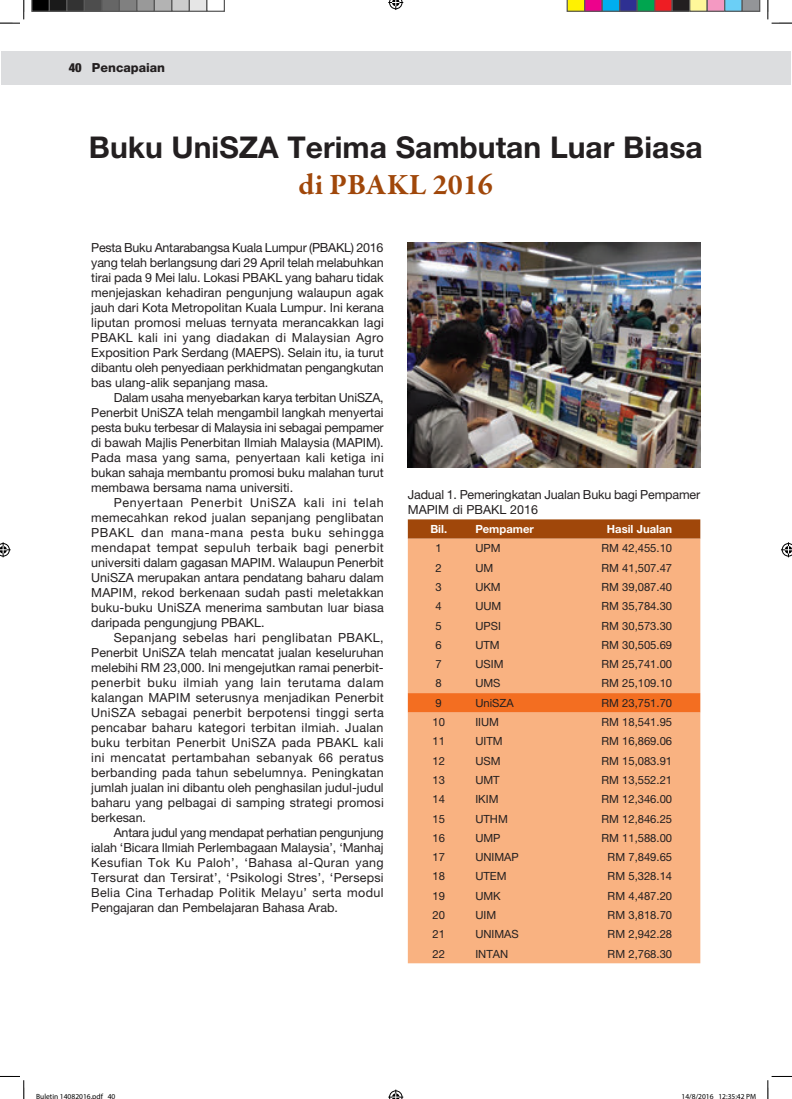
<style>
.page{position:relative;width:792px;height:1099px;background:#fff}
.page>*{position:absolute;margin:0;border:0;box-sizing:border-box;transform-origin:0 0}
.t1{font:700 30px "Helvetica Neue LT Pro";color:#231f20}
.t2{font:700 30px "Garamond Premr Pro";color:#a0470a}
.t3{font:12.5px/15px "Helvetica Neue LT Pro";color:#231f20;text-align:justify}
.t4{font:800 12.5px "Helvetica Neue LT Pro";color:#231f20}
.t5{font:11.25px "Helvetica Neue LT Pro";color:#231f20}
.t6{font:700 11.25px "Helvetica Neue LT Pro";color:#fff}
.t7{font:7.5px "Myriad Pro";color:#000}
.s1{font-weight:900;font-stretch:condensed}
</style>
<div class="page">
<img style="left:408px;top:243px;width:292px;height:225px">
<div style="left:1px;top:51px;width:789px;height:34px;background:#dcdddf"></div>
<div style="left:408px;top:519px;width:292px;height:19px;background:#a0470a"></div>
<div style="left:408px;top:538px;width:292px;height:424px;background:#f9b281"></div>
<svg style="left:408px;top:692px;width:292px;height:20px;background:#f37226"></svg>
<svg style="left:0;top:0;width:25px;height:24px"></svg>
<svg style="left:0;top:1075px;width:25px;height:23px"></svg>
<svg style="left:767px;top:0;width:25px;height:24px"></svg>
<svg style="left:767px;top:1075px;width:25px;height:23px"></svg>
<svg style="left:388px;top:0;width:15px;height:10px"></svg>
<svg style="left:388px;top:1089px;width:15px;height:9px"></svg>
<svg style="left:0;top:542px;width:11px;height:15px"></svg>
<svg style="left:781px;top:542px;width:11px;height:15px"></svg>
<svg style="left:31px;top:0;width:194px;height:12px;background:#787878"></svg>
<svg style="left:567px;top:0;width:193px;height:12px;background:#847b79"></svg>
<p class="t4" style="left:69px;top:60px;width:98px"><span class="s1">40</span> Pencapaian</p>
<h1 class="t1" style="left:89px;top:128px;width:615px">Buku UniSZA Terima Sambutan Luar Biasa</h1>
<h1 class="t2" style="left:299px;top:166px;width:196px">di PBAKL 2016</h1>
<p class="t3" style="left:91px;top:239px;width:294px">Pesta Buku Antarabangsa Kuala Lumpur (PBAKL) 2016 yang telah berlangsung dari 29 April telah melabuhkan tirai pada 9 Mei lalu. Lokasi PBAKL yang baharu tidak menjejaskan kehadiran pengunjung walaupun agak jauh dari Kota Metropolitan Kuala Lumpur. Ini kerana liputan promosi meluas ternyata merancakkan lagi PBAKL kali ini yang diadakan di Malaysian Agro Exposition Park Serdang (MAEPS). Selain itu, ia turut dibantu oleh penyediaan perkhidmatan pengangkutan bas ulang-alik sepanjang masa.</p>
<p class="t3" style="left:91px;top:389px;width:294px;text-indent:22px">Dalam usaha menyebarkan karya terbitan UniSZA, Penerbit UniSZA telah mengambil langkah menyertai pesta buku terbesar di Malaysia ini sebagai pempamer di bawah Majlis Penerbitan Ilmiah Malaysia (MAPIM).<br>Pada masa yang sama, penyertaan kali ketiga ini bukan sahaja membantu promosi buku malahan turut membawa bersama nama universiti.</p>
<p class="t3" style="left:91px;top:494px;width:294px;text-indent:22px">Penyertaan Penerbit UniSZA kali ini telah memecahkan rekod jualan sepanjang penglibatan PBAKL dan mana-mana pesta buku sehingga mendapat tempat sepuluh terbaik bagi penerbit universiti dalam gagasan MAPIM. Walaupun Penerbit UniSZA merupakan antara pendatang baharu dalam MAPIM, rekod berkenaan sudah pasti meletakkan buku-buku UniSZA menerima sambutan luar biasa daripada pengungjung PBAKL.</p>
<p class="t3" style="left:91px;top:629px;width:294px;text-indent:23px">Sepanjang sebelas hari penglibatan PBAKL, Penerbit UniSZA telah mencatat jualan keseluruhan melebihi RM 23,000. Ini mengejutkan ramai penerbit&shy;penerbit buku ilmiah yang lain terutama dalam kalangan MAPIM seterusnya menjadikan Penerbit UniSZA sebagai penerbit berpotensi tinggi serta pencabar baharu kategori terbitan ilmiah. Jualan buku terbitan Penerbit UniSZA pada PBAKL kali ini mencatat pertambahan sebanyak 66 peratus berbanding pada tahun sebelumnya. Peningkatan jumlah jualan ini dibantu oleh penghasilan judul-judul baharu yang pelbagai di samping strategi promosi berkesan.</p>
<p class="t3" style="left:91px;top:824px;width:294px;text-indent:22px">Antara judul yang mendapat perhatian pengunjung ialah ‘Bicara Ilmiah Perlembagaan Malaysia’, ‘Manhaj Kesufian Tok Ku Paloh’, ‘Bahasa al-Quran yang Tersurat dan Tersirat’, ‘Psikologi Stres’, ‘Persepsi Belia Cina Terhadap Politik Melayu’ serta modul Pengajaran dan Pembelajaran Bahasa Arab.</p>
<p class="t3" style="left:408px;top:487px;width:294px">Jadual 1. Pemeringkatan Jualan Buku bagi Pempamer<br>MAPIM di PBAKL 2016</p>
<p class="t6" style="left:430px;top:522px;width:18px">Bil.</p>
<p class="t6" style="left:475px;top:522px;width:60px">Pempamer</p>
<p class="t6" style="left:607px;top:522px;width:67px">Hasil Jualan</p>
<p class="t5" style="left:436px;top:541px;width:8px">1</p>
<p class="t5" style="left:475px;top:541px;width:27px">UPM</p>
<p class="t5" style="left:601px;top:541px;width:72px">RM 42,455.10</p>
<p class="t5" style="left:436px;top:560px;width:8px">2</p>
<p class="t5" style="left:475px;top:560px;width:19px">UM</p>
<p class="t5" style="left:601px;top:560px;width:72px">RM 41,507.47</p>
<p class="t5" style="left:436px;top:580px;width:8px">3</p>
<p class="t5" style="left:475px;top:580px;width:27px">UKM</p>
<p class="t5" style="left:601px;top:580px;width:72px">RM 39,087.40</p>
<p class="t5" style="left:436px;top:599px;width:8px">4</p>
<p class="t5" style="left:475px;top:599px;width:28px">UUM</p>
<p class="t5" style="left:601px;top:599px;width:72px">RM 35,784.30</p>
<p class="t5" style="left:436px;top:618px;width:8px">5</p>
<p class="t5" style="left:475px;top:618px;width:27px">UPSI</p>
<p class="t5" style="left:601px;top:618px;width:72px">RM 30,573.30</p>
<p class="t5" style="left:436px;top:638px;width:8px">6</p>
<p class="t5" style="left:475px;top:638px;width:26px">UTM</p>
<p class="t5" style="left:601px;top:638px;width:72px">RM 30,505.69</p>
<p class="t5" style="left:436px;top:657px;width:8px">7</p>
<p class="t5" style="left:475px;top:657px;width:30px">USIM</p>
<p class="t5" style="left:601px;top:657px;width:72px">RM 25,741.00</p>
<p class="t5" style="left:436px;top:676px;width:8px">8</p>
<p class="t5" style="left:475px;top:676px;width:27px">UMS</p>
<p class="t5" style="left:601px;top:676px;width:72px">RM 25,109.10</p>
<p class="t5" style="left:436px;top:695px;width:8px">9</p>
<p class="t5" style="left:475px;top:695px;width:40px">UniSZA</p>
<p class="t5" style="left:601px;top:695px;width:72px">RM 23,751.70</p>
<p class="t5" style="left:433px;top:715px;width:14px">10</p>
<p class="t5" style="left:475px;top:715px;width:25px">IIUM</p>
<p class="t5" style="left:601px;top:715px;width:72px">RM 18,541.95</p>
<p class="t5" style="left:433px;top:734px;width:14px">11</p>
<p class="t5" style="left:475px;top:734px;width:29px">UITM</p>
<p class="t5" style="left:601px;top:734px;width:72px">RM 16,869.06</p>
<p class="t5" style="left:433px;top:753px;width:14px">12</p>
<p class="t5" style="left:475px;top:753px;width:27px">USM</p>
<p class="t5" style="left:601px;top:753px;width:72px">RM 15,083.91</p>
<p class="t5" style="left:433px;top:773px;width:14px">13</p>
<p class="t5" style="left:475px;top:773px;width:26px">UMT</p>
<p class="t5" style="left:601px;top:773px;width:72px">RM 13,552.21</p>
<p class="t5" style="left:433px;top:792px;width:14px">14</p>
<p class="t5" style="left:475px;top:792px;width:25px">IKIM</p>
<p class="t5" style="left:601px;top:792px;width:72px">RM 12,346.00</p>
<p class="t5" style="left:433px;top:811px;width:14px">15</p>
<p class="t5" style="left:475px;top:811px;width:34px">UTHM</p>
<p class="t5" style="left:601px;top:811px;width:72px">RM 12,846.25</p>
<p class="t5" style="left:433px;top:830px;width:14px">16</p>
<p class="t5" style="left:475px;top:830px;width:27px">UMP</p>
<p class="t5" style="left:601px;top:830px;width:72px">RM 11,588.00</p>
<p class="t5" style="left:433px;top:850px;width:14px">17</p>
<p class="t5" style="left:475px;top:850px;width:45px">UNIMAP</p>
<p class="t5" style="left:608px;top:850px;width:66px">RM 7,849.65</p>
<p class="t5" style="left:433px;top:869px;width:14px">18</p>
<p class="t5" style="left:475px;top:869px;width:33px">UTEM</p>
<p class="t5" style="left:608px;top:869px;width:66px">RM 5,328.14</p>
<p class="t5" style="left:433px;top:888px;width:14px">19</p>
<p class="t5" style="left:475px;top:888px;width:27px">UMK</p>
<p class="t5" style="left:608px;top:888px;width:66px">RM 4,487.20</p>
<p class="t5" style="left:433px;top:908px;width:14px">20</p>
<p class="t5" style="left:475px;top:908px;width:22px">UIM</p>
<p class="t5" style="left:608px;top:908px;width:66px">RM 3,818.70</p>
<p class="t5" style="left:433px;top:927px;width:14px">21</p>
<p class="t5" style="left:475px;top:927px;width:45px">UNIMAS</p>
<p class="t5" style="left:608px;top:927px;width:66px">RM 2,942.28</p>
<p class="t5" style="left:433px;top:946px;width:14px">22</p>
<p class="t5" style="left:475px;top:946px;width:34px">INTAN</p>
<p class="t5" style="left:608px;top:946px;width:66px">RM 2,768.30</p>
<p class="t7" style="left:36px;top:1091px;width:81px">Buletin 14082016.pdf 40</p>
<p class="t7" style="left:682px;top:1091px;width:76px">14/8/2016 12:35:42 PM</p>
</div>
